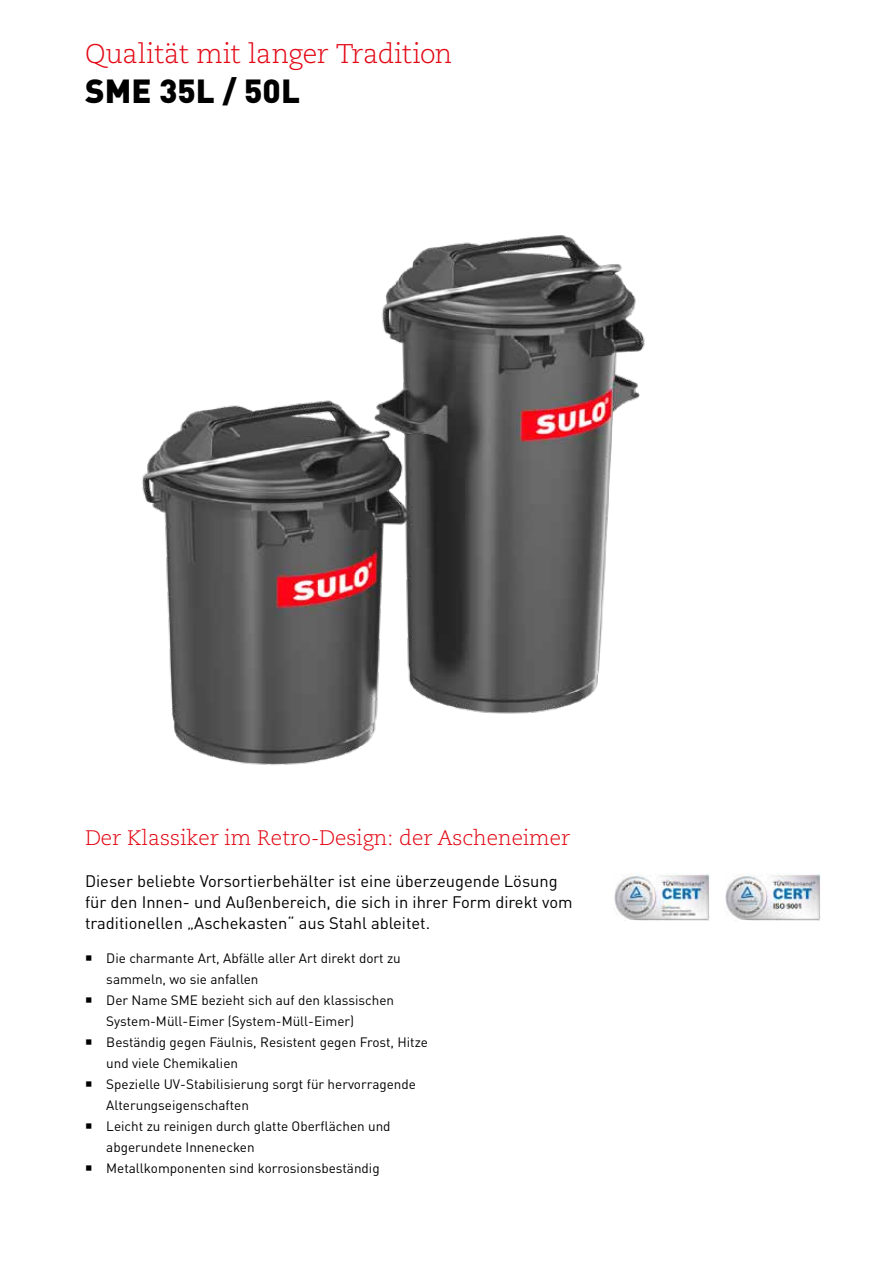
<style>
.page{position:relative;width:893px;height:1263px;background:#fff}
.page>*{position:absolute;margin:0;border:0;box-sizing:border-box;transform-origin:0 0}
.t1{font:900 33px "DIN Pro";letter-spacing:.005em;color:#000}
.t2{font:300 27px "Caecilia LT Pro 45";letter-spacing:-.015em;color:#e30613}
.t3{font:300 21px "Caecilia LT Pro 45";color:#e30613}
.t4{font:16.5px/21px "DIN Pro";color:#000}
.t5{font:13.5px/21px "DIN Pro";color:#000}
</style>
<div class="page">
<img style="left:142px;top:235px;width:503px;height:530px">
<img style="left:614px;top:874px;width:96px;height:47px">
<img style="left:724px;top:874px;width:97px;height:47px">
<h2 class="t2" style="left:85px;top:37px;width:369px">Qualität mit langer Tradition</h2>
<h1 class="t1" style="left:85px;top:69px;width:216px">SME 35L / 50L</h1>
<h3 class="t3" style="left:85px;top:824px;width:487px">Der Klassiker im Retro-Design: der Ascheneimer</h3>
<p class="t4" style="left:85px;top:869px;width:489px">Dieser beliebte Vorsortierbehälter ist eine überzeugende Lösung für den Innen- und Außenbereich, die sich in ihrer Form direkt vom traditionellen „Aschekasten“ aus Stahl ableitet.</p>
<p class="t5" style="left:106px;top:947px;width:323px">Die charmante Art, Abfälle aller Art direkt dort zu sammeln, wo sie anfallen<br>Der Name SME bezieht sich auf den klassischen System-Müll-Eimer (System-Müll-Eimer)<br>Beständig gegen Fäulnis, Resistent gegen Frost, Hitze und viele Chemikalien<br>Spezielle UV-Stabilisierung sorgt für hervorragende Alterungseigenschaften<br>Leicht zu reinigen durch glatte Oberflächen und abgerundete Innenecken<br>Metallkomponenten sind korrosionsbeständig</p>
</div>
